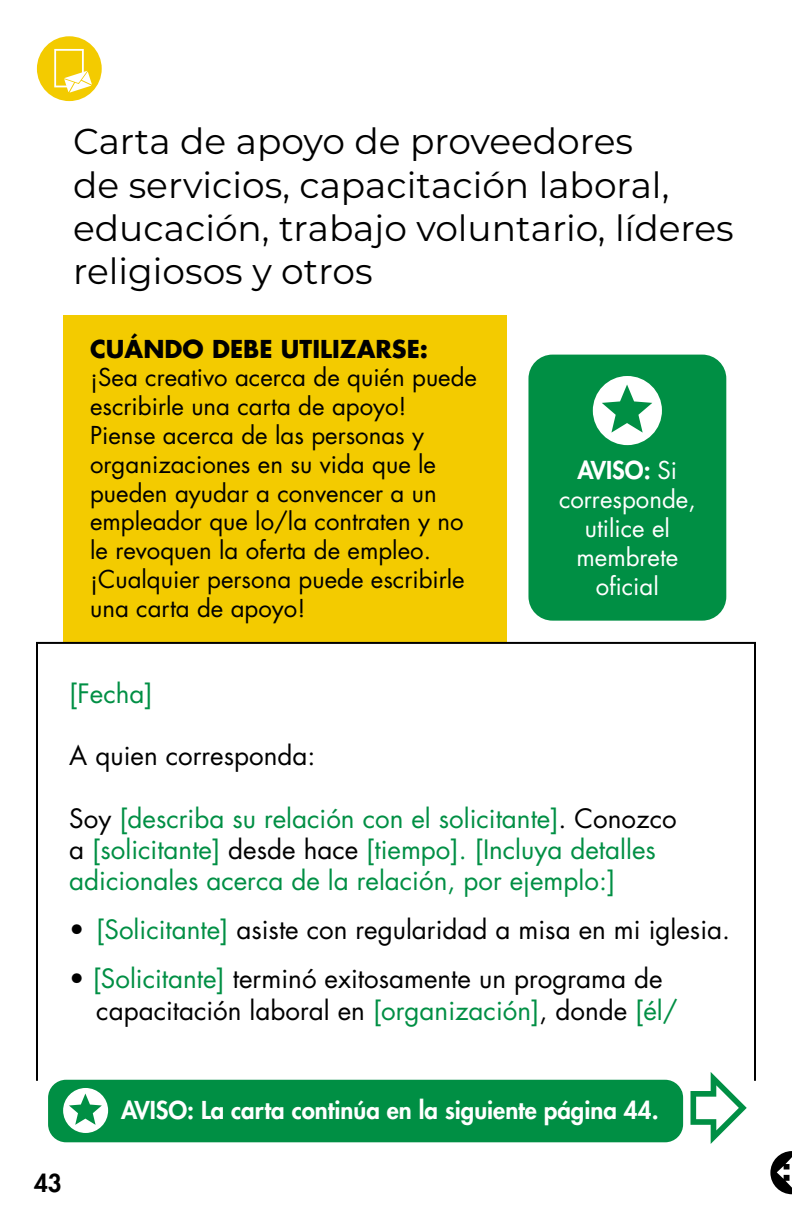
<style>
.page{position:relative;width:792px;height:1224px;background:#fff}
.page>*{position:absolute;margin:0;border:0;box-sizing:border-box;transform-origin:0 0}
.t1{font:36px/43.2px "Montserrat";color:#000}
.t2{font:26px/31.2px "Futura Std";color:#000}
.t3{font:26px/31.2px "Futura Std";color:#008f44}
.t4{font:24px/28.8px "Futura Std";color:#000}
.t5{font:24px/28.8px "Futura Std";color:#fff;text-align:center}
.t6{font:800 24px "Futura Std";color:#fff}
.t7{font:700 24px "Futura Std";color:#000}
.t8{font:800 24px "Futura Std";color:#000}
.s1{font-weight:800}
.s2{color:#000}
.s3{color:#008f44}
</style>
<div class="page">
<svg style="left:770px;top:1151px;width:22px;height:43px"></svg>
<div style="left:63px;top:315px;width:444px;height:329px;background:#f3cb00"></div>
<div style="left:37px;top:36px;width:65px;height:65px;background:#f3cb00;border-radius:50%"></div>
<svg style="left:54px;top:49px;width:38px;height:44px"></svg>
<div style="left:528px;top:355px;width:198px;height:266px;background:#008f44;border-radius:24px"></div>
<svg style="left:662px;top:1072px;width:85px;height:72px"></svg>
<div style="left:48px;top:1080px;width:635px;height:62px;background:#008f44;border-radius:18px"></div>
<div style="left:593px;top:376px;width:69px;height:69px;background:#fff;border-radius:50%"></div>
<svg style="left:602px;top:385px;width:50px;height:48px"></svg>
<div style="left:63px;top:1088px;width:45px;height:45px;background:#fff;border-radius:50%"></div>
<svg style="left:69px;top:1094px;width:33px;height:31px"></svg>
<h1 class="t1" style="left:73px;top:119px;width:662px">Carta de apoyo de proveedores<br>de servicios, capacitación laboral, educación, trabajo voluntario, líderes religiosos y otros</h1>
<p class="t7" style="left:90px;top:333px;width:340px">CUÁNDO DEBE UTILIZARSE:</p>
<p class="t4" style="left:90px;top:364px;width:388px">¡Sea creativo acerca de quién puede escribirle una carta de apoyo!<br>Piense acerca de las personas y organizaciones en su vida que le pueden ayudar a convencer a un empleador que lo/la contraten y no le revoquen la oferta de empleo. ¡Cualquier persona puede escribirle una carta de apoyo!</p>
<p class="t5" style="left:559px;top:457px;width:138px"><span class="s1">AVISO:</span> Si corresponde, utilice el membrete oficial</p>
<p class="t3" style="left:69px;top:678px;width:85px">[Fecha]</p>
<p class="t2" style="left:69px;top:740px;width:248px">A quien corresponda:</p>
<p class="t3" style="left:69px;top:803px;width:609px"><span class="s2">Soy</span> [describa su relación con el solicitante]<span class="s2">. Conozco a</span> [solicitante] <span class="s2">desde hace</span> [tiempo]. [Incluya detalles adicionales acerca de la relación, por ejemplo:]</p>
<p class="t2" style="left:69px;top:914px;width:662px">• <span class="s3">[Solicitante]</span> asiste con regularidad a misa en mi iglesia.</p>
<p class="t2" style="left:96px;top:963px;width:583px;text-indent:-27px">• <span class="s3">[Solicitante]</span> terminó exitosamente un programa de capacitación laboral en <span class="s3">[organización]</span>, donde <span class="s3">[él/</span></p>
<p class="t8" style="left:34px;top:1168px;width:29px">43</p>
<p class="t6" style="left:121px;top:1095px;width:539px">AVISO: La carta continúa en la siguiente página 44.</p>
</div>
